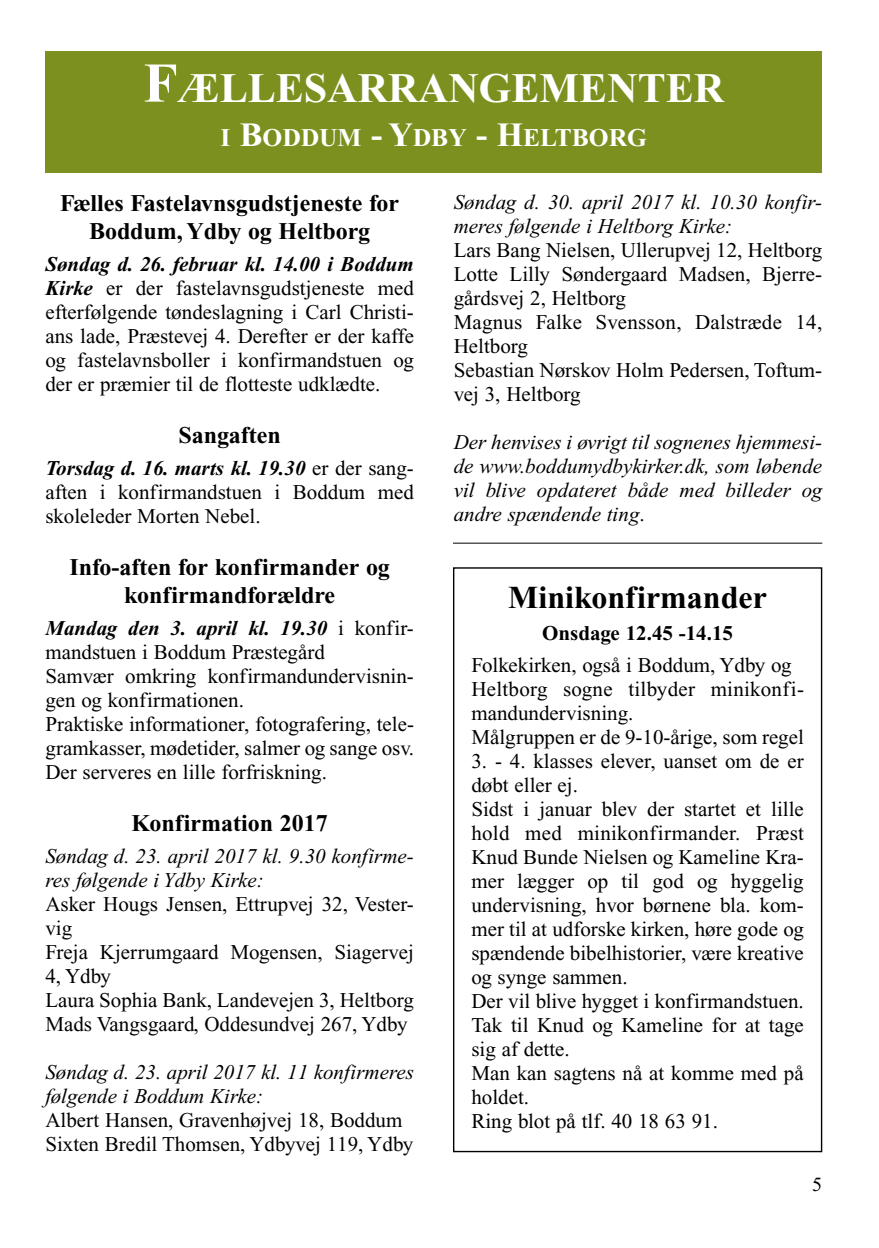
<style>
.page{position:relative;width:879px;height:1248px;background:#fff}
.page>*{position:absolute;margin:0;border:0;box-sizing:border-box;transform-origin:0 0}
.t1{font:700 42px "Times New Roman PS Std";color:#fff}
.t2{font:700 32px "Times New Roman PS Std";color:#000}
.t3{font:700 25.6px "Times New Roman PS Std";color:#fff}
.t4{font:700 24px/28px "Times New Roman PS Std";color:#000;text-align:center}
.t5{font:21px/24px "Times New Roman PS Std";color:#000}
.t6{font:italic 21px/24px "Times New Roman PS Std";color:#000}
.t7{font:700 21px "Times New Roman PS Std";color:#000}
.t8{font:20px "Times New Roman PS Std";color:#000}
.s1{font-size:56px}
.s2{font-size:34px}
.s3{font-weight:700;font-style:italic}
.s4{font-style:normal}
</style>
<div class="page">
<div style="left:45px;top:51px;width:777px;height:121px;background:#7b901e"></div>
<hr style="left:453px;top:542px;width:369px;height:1px;background:#000">
<h1 class="t1" style="left:144px;top:64px;width:582px"><span class="s1">F</span>ÆLLESARRANGEMENTER</h1>
<p class="t3" style="left:221px;top:123px;width:428px">I <span class="s2">B</span>ODDUM <span class="s2">- Y</span>DBY <span class="s2">- H</span>ELTBORG</p>
<p class="t4" style="left:60px;top:189px;width:341px">Fælles Fastelavnsgudstjeneste for<br>Boddum, Ydby og Heltborg</p>
<p class="t5" style="left:45px;top:252px;width:370px;text-align:justify"><span class="s3">Søndag d. 26. februar kl. 14.00 i Boddum Kirke</span> er der fastelavnsgudstjeneste med efterfølgende tøndeslagning i Carl Christi&shy;ans lade, Præstevej 4. Derefter er der kaffe og fastelavnsboller i konfirmandstuen og der er præmier til de flotteste udklædte.</p>
<p class="t4" style="left:178px;top:421px;width:104px">Sangaften</p>
<p class="t5" style="left:45px;top:456px;width:370px;text-align:justify"><span class="s3">Torsdag d. 16. marts kl. 19.30</span> er der sang&shy;aften i konfirmandstuen i Boddum med skoleleder Morten Nebel.</p>
<p class="t4" style="left:69px;top:553px;width:322px">Info-aften for konfirmander og konfirmandforældre</p>
<p class="t5" style="left:45px;top:616px;width:370px"><span class="s3">Mandag den 3. april kl. 19.30</span> i konfir&shy;mandstuen i Boddum Præstegård<br>Samvær omkring konfirmandundervisnin&shy;gen og konfirmationen.<br>Praktiske informationer, fotografering, tele&shy;gramkasser, mødetider, salmer og sange osv.<br>Der serveres en lille forfriskning.</p>
<p class="t4" style="left:131px;top:809px;width:198px">Konfirmation 2017</p>
<p class="t6" style="left:45px;top:844px;width:370px">Søndag d. 23. april 2017 kl. 9.30 konfirme&shy;res følgende i Ydby Kirke:</p>
<p class="t5" style="left:45px;top:892px;width:370px">Asker Hougs Jensen, Ettrupvej 32, Vester&shy;vig<br>Freja Kjerrumgaard Mogensen, Siagervej<br>4, Ydby<br>Laura Sophia Bank, Landevejen 3, Heltborg<br>Mads Vangsgaard, Oddesundvej 267, Ydby</p>
<p class="t6" style="left:45px;top:1060px;width:370px">Søndag d. 23. april 2017 kl. 11 konfirmeres følgende i Boddum Kirke:</p>
<p class="t5" style="left:45px;top:1108px;width:370px">Albert Hansen, Gravenhøjvej 18, Boddum<br>Sixten Bredil Thomsen, Ydbyvej 119, Ydby</p>
<p class="t6" style="left:454px;top:190px;width:370px">Søndag d. 30. april 2017 kl. 10.30 konfir&shy;meres følgende i Heltborg Kirke:</p>
<p class="t5" style="left:454px;top:238px;width:370px">Lars Bang Nielsen, Ullerupvej 12, Heltborg<br>Lotte Lilly Søndergaard Madsen, Bjerre&shy;gårdsvej 2, Heltborg<br>Magnus Falke Svensson, Dalstræde 14,<br>Heltborg<br>Sebastian Nørskov Holm Pedersen, Toftum&shy;vej 3, Heltborg</p>
<p class="t6" style="left:454px;top:430px;width:370px;text-align:justify">Der henvises i øvrigt til sognenes hjemmesi&shy;de www.boddumydbykirker.dk, som løbende vil blive opdateret både med billeder og andre spændende ting<span class="s4">.</span></p>
<h2 class="t2" style="left:508px;top:579px;width:260px">Minikonfirmander</h2>
<p class="t7" style="left:542px;top:621px;width:192px">Onsdage 12.45 -14.15</p>
<p class="t5" style="left:471px;top:653px;width:334px">Folkekirken, også i Boddum, Ydby og<br>Heltborg sogne tilbyder minikonfi&shy;mandundervisning.<br>Målgruppen er de 9-10-årige, som regel</p>
<p class="t5" style="left:471px;top:749px;width:334px">3. - 4. klasses elever, uanset om de er døbt eller ej.<br>Sidst i januar blev der startet et lille hold med minikonfirmander. Præst<br>Knud Bunde Nielsen og Kameline Kra&shy;mer lægger op til god og hyggelig undervisning, hvor børnene bla. kom&shy;mer til at udforske kirken, høre gode og spændende bibelhistorier, være kreative og synge sammen.<br>Der vil blive hygget i konfirmandstuen.<br>Tak til Knud og Kameline for at tage sig af dette.<br>Man kan sagtens nå at komme med på holdet.<br>Ring blot på tlf. 40 18 63 91.</p>
<p class="t8" style="left:812px;top:1173px;width:11px">5</p>
</div>
